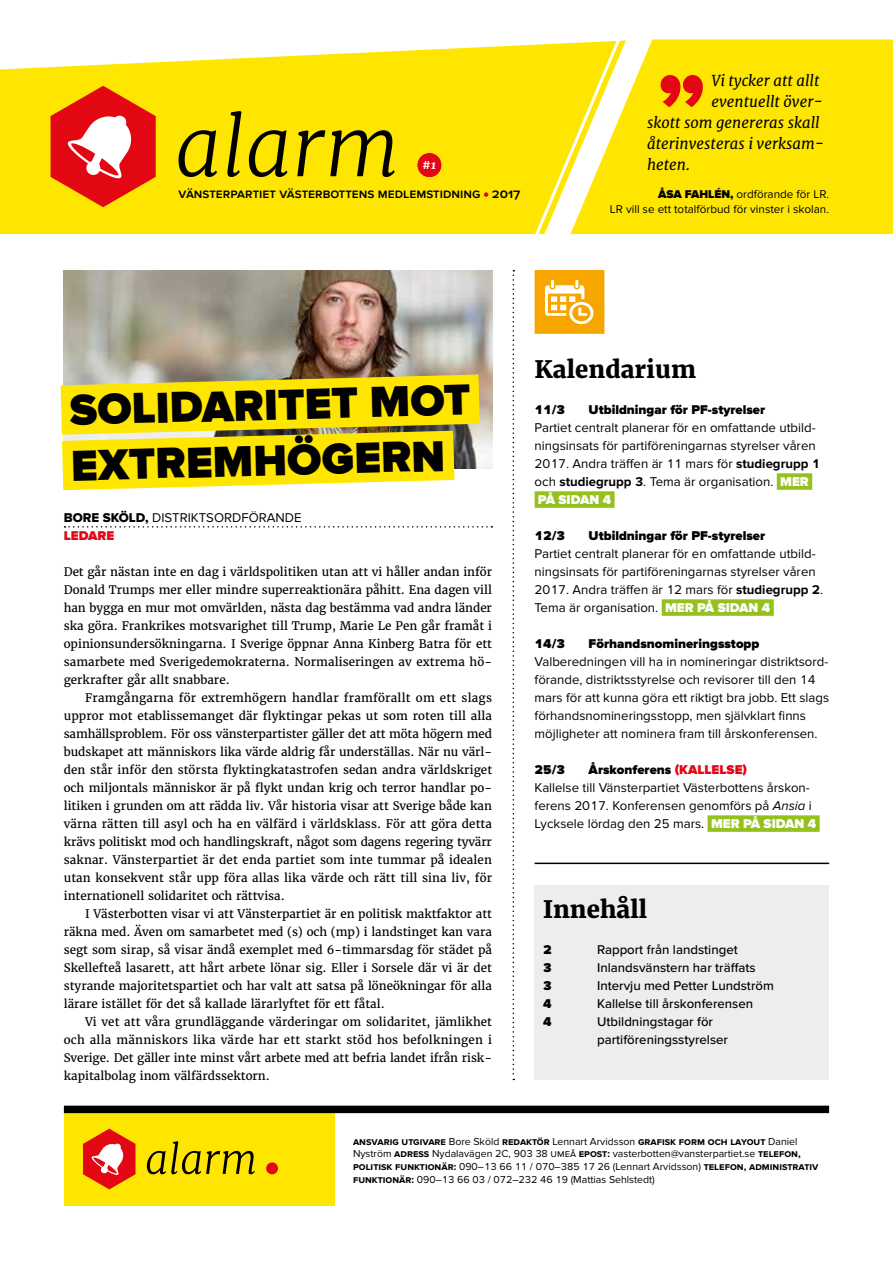
<style>
.page{position:relative;width:893px;height:1263px;background:#fff}
.page>*{position:absolute;margin:0;border:0;box-sizing:border-box;transform-origin:0 0}
.t1{font:900 45px/55.7px "Proxima Nova";color:#000}
.t2{font:800 24px "Merriweather";color:#000}
.t3{font:italic 15px "Merriweather";color:#000}
.t4{font:600 13.5px "Proxima Nova";color:#000}
.t5{font:13.2px/18px "Proxima Nova";color:#000}
.t6{font:500 13.2px/18px "Proxima Nova";color:#000}
.t7{font:900 13.2px "Proxima Nova";color:#000}
.t8{font:italic 800 12px "Merriweather";color:#fff}
.t9{font:11.7px/18px "Merriweather";color:#000;text-align:justify}
.t10{font:11.7px "Proxima Nova";color:#000}
.t11{font:10.5px/12.6px "Proxima Nova";color:#000}
.s1{font-weight:900}
.s2{font-family:"Proxima Nova Extrabld"}
.s3{font-weight:900;color:#e30613}
.s4{font-weight:700}
.s5{font-weight:900;color:#fff}
.s6{font-style:italic}
</style>
<div class="page">
<svg style="left:0;top:39px;width:893px;height:195px;background:#fee816"></svg>
<svg style="left:523px;top:39px;width:178px;height:233px"></svg>
<svg style="left:484px;top:192px;width:4px;height:5px"></svg>
<svg style="left:530px;top:39px;width:123px;height:206px"></svg>
<svg style="left:51px;top:86px;width:105px;height:121px"></svg>
<svg style="left:179px;top:111px;width:216px;height:66px;background:#c6b300"></svg>
<div style="left:418px;top:153px;width:23px;height:24px;background:#e30613;border-radius:50%"></div>
<div style="left:64px;top:1109px;width:270px;height:97px;background:#ffe600"></div>
<div style="left:64px;top:1106px;width:765px;height:7px;background:#000"></div>
<svg style="left:83px;top:1129px;width:52px;height:60px"></svg>
<svg style="left:147px;top:1141px;width:108px;height:33px"></svg>
<div style="left:266px;top:1162px;width:12px;height:12px;background:#e30613;border-radius:50%"></div>
<img style="left:64px;top:270px;width:428px;height:198px">
<svg style="left:660px;top:75px;width:43px;height:32px"></svg>
<svg style="left:513px;top:270px;width:1px;height:810px"></svg>
<svg style="left:65px;top:526px;width:427px;height:2px"></svg>
<svg style="left:61px;top:374px;width:419px;height:116px;background:#f1dc1e"></svg>
<svg style="left:535px;top:270px;width:69px;height:64px;background:#f8b732"></svg>
<div style="left:777px;top:473px;width:35px;height:17px;background:#95c11f"></div>
<div style="left:535px;top:491px;width:80px;height:17px;background:#95c11f"></div>
<div style="left:662px;top:599px;width:112px;height:17px;background:#95c11f"></div>
<div style="left:708px;top:815px;width:112px;height:17px;background:#95c11f"></div>
<hr style="left:535px;top:863px;width:294px;height:1px;background:#000">
<div style="left:535px;top:886px;width:294px;height:194px;background:#ededed"></div>
<p class="t8" style="left:422px;top:157px;width:16px"># 71</p>
<p class="t4" style="left:179px;top:186px;width:343px">vänsterpartiet västerbottens medlemstidning 2017</p>
<p class="t3" style="left:711px;top:71px;width:110px">Vi tycker att allt</p>
<p class="t3" style="left:711px;top:92px;width:113px">eventuellt över-</p>
<p class="t3" style="left:647px;top:113px;width:174px">skott som genereras skall</p>
<p class="t3" style="left:647px;top:134px;width:179px">återinvesteras i verksam-</p>
<p class="t3" style="left:647px;top:155px;width:44px">heten.</p>
<p class="t10" style="left:658px;top:187px;width:173px"><span class="s1">ÅSA FAHLÉN,</span> ordförande för LR.</p>
<p class="t10" style="left:610px;top:202px;width:221px">LR vill se ett totalförbud för vinster i skolan.</p>
<h1 class="t1" style="left:69px;top:382px;width:402px;rotate:-1deg">SOLIDARITET MOT<br>EXTREMHÖGERN</h1>
<p class="t5" style="left:64px;top:509px;width:239px"><span class="s2">BORE SKÖLD,</span> DISTRIKTSORDFÖRANDE<br><span class="s3">LEDARE</span></p>
<p class="t9" style="left:64px;top:563px;width:430px">Det går nästan inte en dag i världspolitiken utan att vi håller andan inför Donald Trumps mer eller mindre superreaktionära påhitt. Ena dagen vill han bygga en mur mot omvärlden, nästa dag bestämma vad andra länder ska göra. Frankrikes motsvarighet till Trump, Marie Le Pen går framåt i opinionsundersökningarna. I Sverige öppnar Anna Kinberg Batra för ett samarbete med Sverigedemokraterna. Normaliseringen av extrema hö&shy;gerkrafter går allt snabbare.</p>
<p class="t9" style="left:64px;top:689px;width:430px;text-indent:21px">Framgångarna för extremhögern handlar framförallt om ett slags uppror mot etablissemanget där flyktingar pekas ut som roten till alla samhällsproblem. För oss vänsterpartister gäller det att möta högern med budskapet att människors lika värde aldrig får underställas. När nu värl&shy;den står inför den största flyktingkatastrofen sedan andra världskriget och miljontals människor är på flykt undan krig och terror handlar po&shy;litiken i grunden om att rädda liv. Vår historia visar att Sverige både kan värna rätten till asyl och ha en välfärd i världsklass. För att göra detta krävs politiskt mod och handlingskraft, något som dagens regering tyvärr saknar. Vänsterpartiet är det enda partiet som inte tummar på idealen utan konsekvent står upp föra allas lika värde och rätt till sina liv, för internationell solidaritet och rättvisa.</p>
<p class="t9" style="left:64px;top:905px;width:430px;text-indent:21px">I Västerbotten visar vi att Vänsterpartiet är en politisk maktfaktor att räkna med. Även om samarbetet med (s) och (mp) i landstinget kan vara segt som sirap, så visar ändå exemplet med 6-timmarsdag för städet på Skellefteå lasarett, att hårt arbete lönar sig. Eller i Sorsele där vi är det styrande majoritetspartiet och har valt att satsa på löneökningar för alla lärare istället för det så kallade lärarlyftet för ett fåtal.</p>
<p class="t9" style="left:64px;top:1013px;width:430px;text-indent:21px">Vi vet att våra grundläggande värderingar om solidaritet, jämlikhet och alla människors lika värde har ett starkt stöd hos befolkningen i Sverige. Det gäller inte minst vårt arbete med att befria landet ifrån risk&shy;kapitalbolag inom välfärdssektorn.</p>
<h2 class="t2" style="left:535px;top:354px;width:163px">Kalendarium</h2>
<p class="t7" style="left:535px;top:402px;width:32px">11/3</p>
<p class="t7" style="left:589px;top:402px;width:178px">Utbildningar för PF-styrelser</p>
<p class="t5" style="left:535px;top:419px;width:287px">Partiet centralt planerar för en omfattande utbild&shy;ningsinsats för partiföreningarnas styrelser våren 2017. Andra träffen är 11 mars för <span class="s4">studiegrupp 1 </span>och <span class="s4">studiegrupp 3</span>. Tema är organisation. <span class="s5">MER PÅ SIDAN 4</span></p>
<p class="t7" style="left:535px;top:528px;width:32px">12/3</p>
<p class="t7" style="left:589px;top:528px;width:178px">Utbildningar för PF-styrelser</p>
<p class="t5" style="left:535px;top:545px;width:290px">Partiet centralt planerar för en omfattande utbild&shy;ningsinsats för partiföreningarnas styrelser våren 2017. Andra träffen är 12 mars för <span class="s4">studiegrupp 2</span>.<br>Tema är organisation. <span class="s5">MER PÅ SIDAN 4</span></p>
<p class="t7" style="left:535px;top:636px;width:32px">14/3</p>
<p class="t7" style="left:589px;top:636px;width:172px">Förhandsnomineringsstopp</p>
<p class="t5" style="left:535px;top:653px;width:296px">Valberedningen vill ha in nomineringar distriktsord&shy;förande, distriktsstyrelse och revisorer till den 14 mars för att kunna göra ett riktigt bra jobb. Ett slags förhandsnomineringsstopp, men självklart finns möjligheter att nominera fram till årskonferensen.</p>
<p class="t7" style="left:535px;top:762px;width:32px">25/3</p>
<p class="t5" style="left:535px;top:761px;width:283px;text-indent:54px"><span class="s1">Årskonferens</span> <span class="s3">(KALLELSE)<br></span>Kallelse till Vänsterpartiet Västerbottens årskon&shy;ferens 2017. Konferensen genomförs på <span class="s6">Ansia</span> i Lycksele lördag den 25 mars. <span class="s5">MER PÅ SIDAN 4</span></p>
<h2 class="t2" style="left:543px;top:894px;width:106px">Innehåll</h2>
<p class="t7" style="left:543px;top:942px;width:10px">2</p>
<p class="t6" style="left:597px;top:941px;width:142px">Rapport från landstinget</p>
<p class="t7" style="left:543px;top:960px;width:10px">3</p>
<p class="t6" style="left:597px;top:959px;width:160px">Inlandsvänstern har träffats</p>
<p class="t7" style="left:543px;top:978px;width:10px">3</p>
<p class="t6" style="left:597px;top:977px;width:178px">Intervju med Petter Lundström</p>
<p class="t7" style="left:543px;top:996px;width:10px">4</p>
<p class="t6" style="left:597px;top:995px;width:158px">Kallelse till årskonferensen</p>
<p class="t7" style="left:543px;top:1014px;width:10px">4</p>
<p class="t6" style="left:597px;top:1013px;width:132px">Utbildningstagar för partiföreningsstyrelser</p>
<p class="t11" style="left:353px;top:1135px;width:467px"><span class="s4">ansvarig utgivare</span> Bore Sköld <span class="s4">redaktör</span> Lennart Arvidsson <span class="s4">grafisk form och layout</span> Daniel Nyström <span class="s4">adress</span> Nydalavägen 2C, 903 38 umeå <span class="s4">epost:</span> vasterbotten@vansterpartiet.se <span class="s4">telefon, politisk funktionär:</span> 090–13 66 11 / 070–385 17 26 (Lennart Arvidsson) <span class="s4">telefon, administrativ funktionär:</span> 090–13 66 03 / 072–232 46 19 (Mattias Sehlstedt)</p>
</div>
